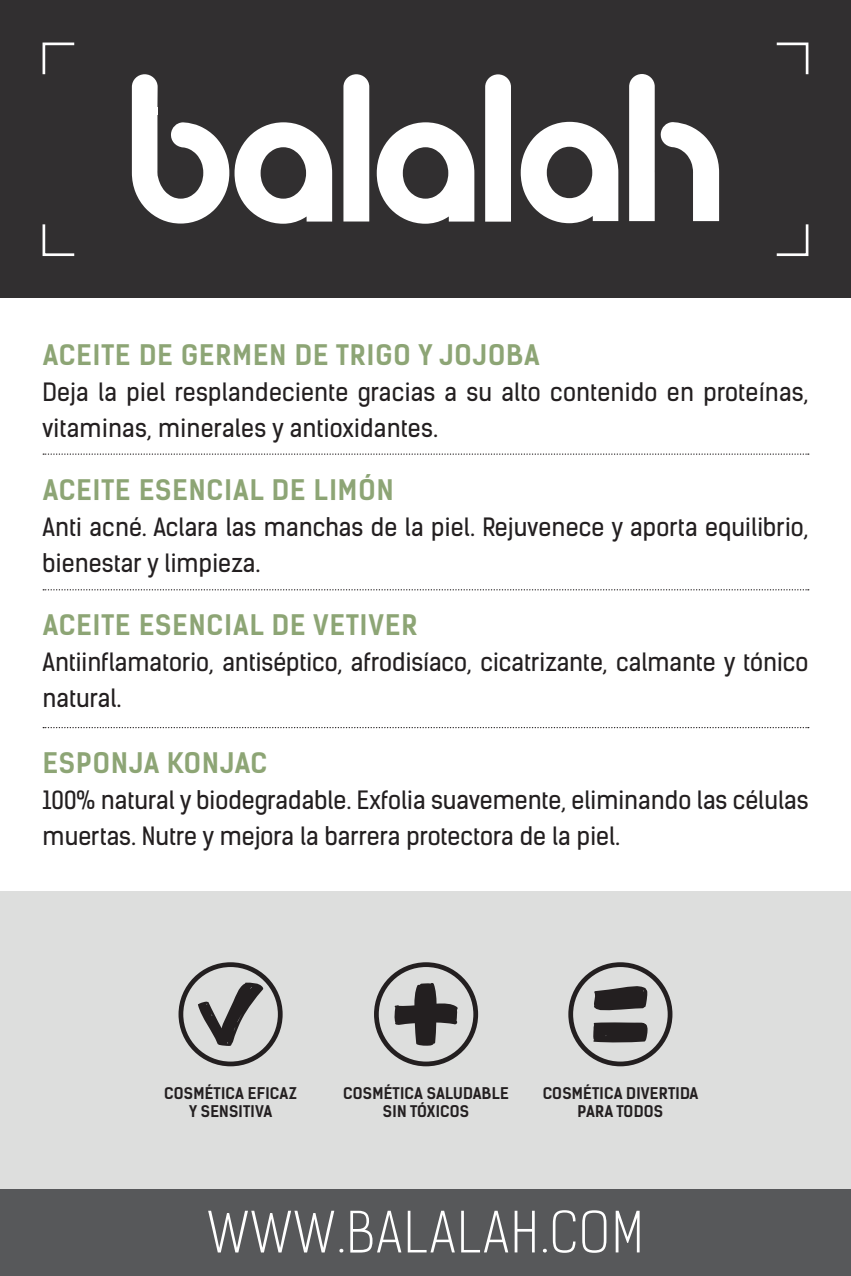
<style>
.page{position:relative;width:851px;height:1276px;background:#fff}
.page>*{position:absolute;margin:0;border:0;box-sizing:border-box;transform-origin:0 0}
.t1{font:300 54px "Kelson Sans";letter-spacing:.04em;color:#fff}
.t2{font:700 27px "Kelson Sans";letter-spacing:.04em;color:#8da575}
.t3{font:24px/36px "Kelson Sans";color:#231f20}
.t4{font:700 15.3px "Kelson Sans";letter-spacing:.015em;color:#231f20}
</style>
<div class="page">
<div style="left:0;top:1188px;width:850px;height:88px;background:#57585a"></div>
<div style="left:0;top:0;width:850px;height:298px;background:#312f30"></div>
<div style="left:0;top:890px;width:850px;height:298px;background:#dddedd"></div>
<svg style="left:42px;top:42px;width:33px;height:33px"></svg>
<svg style="left:776px;top:42px;width:33px;height:33px"></svg>
<svg style="left:776px;top:224px;width:33px;height:32px"></svg>
<svg style="left:42px;top:224px;width:33px;height:32px"></svg>
<div style="left:374px;top:962px;width:104px;height:104px;border:5px solid #231f20;border-radius:50%"></div>
<svg style="left:394px;top:983px;width:64px;height:63px"></svg>
<div style="left:568px;top:962px;width:104px;height:104px;border:5px solid #231f20;border-radius:50%"></div>
<svg style="left:594px;top:986px;width:54px;height:25px"></svg>
<svg style="left:593px;top:1022px;width:54px;height:20px"></svg>
<div style="left:178px;top:962px;width:104px;height:104px;border:5px solid #231f20;border-radius:50%"></div>
<svg style="left:198px;top:982px;width:65px;height:64px"></svg>
<div style="left:485px;top:74px;width:26px;height:148px;background:#fff"></div>
<svg style="left:520px;top:122px;width:98px;height:101px"></svg>
<svg style="left:376px;top:122px;width:98px;height:102px"></svg>
<div style="left:343px;top:74px;width:26px;height:147px;background:#fff"></div>
<svg style="left:132px;top:74px;width:200px;height:150px"></svg>
<div style="left:629px;top:74px;width:25px;height:147px;background:#fff"></div>
<svg style="left:660px;top:122px;width:59px;height:99px"></svg>
<svg style="left:43px;top:453px;width:765px;height:2px"></svg>
<svg style="left:43px;top:589px;width:765px;height:1px"></svg>
<svg style="left:43px;top:727px;width:765px;height:1px"></svg>
<p class="t2" style="left:43px;top:338px;width:498px">ACEITE DE GERMEN DE TRIGO Y JOJOBA</p>
<p class="t3" style="left:43px;top:374px;width:767px">Deja la piel resplandeciente gracias a su alto contenido en proteínas, vitaminas, minerales y antioxidantes.</p>
<p class="t2" style="left:43px;top:473px;width:352px">ACEITE ESENCIAL DE LIMÓN</p>
<p class="t3" style="left:43px;top:509px;width:767px">Anti acné. Aclara las manchas de la piel. Rejuvenece y aporta equilibrio, bienestar y limpieza.</p>
<p class="t2" style="left:43px;top:608px;width:376px">ACEITE ESENCIAL DE VETIVER</p>
<p class="t3" style="left:43px;top:644px;width:767px">Antiinflamatorio, antiséptico, afrodisíaco, cicatrizante, calmante y tónico natural.</p>
<p class="t2" style="left:43px;top:746px;width:226px">ESPONJA KONJAC</p>
<p class="t3" style="left:43px;top:782px;width:767px">100% natural y biodegradable. Exfolia suavemente, eliminando las células muertas. Nutre y mejora la barrera protectora de la piel.</p>
<p class="t4" style="left:164px;top:1083px;width:134px">COSMÉTICA EFICAZ</p>
<p class="t4" style="left:189px;top:1101px;width:84px">Y SENSITIVA</p>
<p class="t4" style="left:343px;top:1083px;width:167px">COSMÉTICA SALUDABLE</p>
<p class="t4" style="left:383px;top:1101px;width:88px">SIN TÓXICOS</p>
<p class="t4" style="left:542px;top:1083px;width:157px">COSMÉTICA DIVERTIDA</p>
<p class="t4" style="left:577px;top:1101px;width:87px">PARA TODOS</p>
<p class="t1" style="left:208px;top:1200px;width:437px">WWW.BALALAH.COM</p>
</div>
